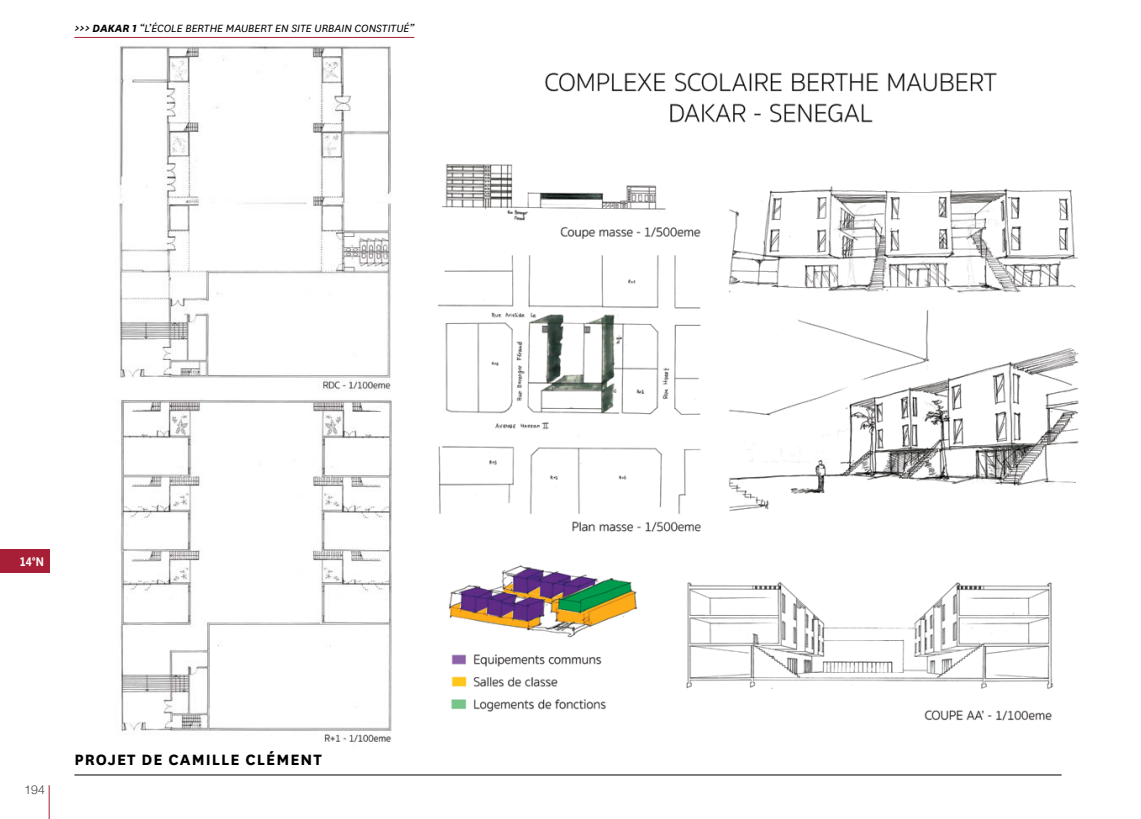
<style>
.page{position:relative;width:1141px;height:819px;background:#fff}
.page>*{position:absolute;margin:0;border:0;box-sizing:border-box;transform-origin:0 0}
.t1{font:700 17.5px "National";letter-spacing:.06em;color:#000}
.t2{font:italic 12.25px "National";color:#000}
.t3{font:700 12.25px "Lao UI";color:#fff;scale:.85 1}
.t4{font:300 12.25px "Helvetica Neue";color:#414042}
.s1{font-weight:700}
</style>
<div class="page">
<img style="left:437px;top:72px;width:642px;height:649px">
<img style="left:119px;top:46px;width:273px;height:697px">
<hr style="left:49px;top:785px;width:1px;height:34px;background:#a71f36">
<div style="left:0;top:549px;width:50px;height:24px;background:#a71f36"></div>
<hr style="left:74px;top:774px;width:988px;height:1px;background:#000">
<hr style="left:74px;top:37px;width:340px;height:1px;background:#a71f36">
<p class="t2" style="left:74px;top:21px;width:341px"><span class="s1">&gt;&gt;&gt; DAKAR 1</span> “L’ÉCOLE BERTHE MAUBERT EN SITE URBAIN CONSTITUÉ”</p>
<p class="t3" style="left:20px;top:553px;width:30px">14°N</p>
<p class="t4" style="left:24px;top:782px;width:22px">194</p>
<h1 class="t1" style="left:74px;top:747px;width:249px">PROJET DE CAMILLE CLÉMENT</h1>
</div>
